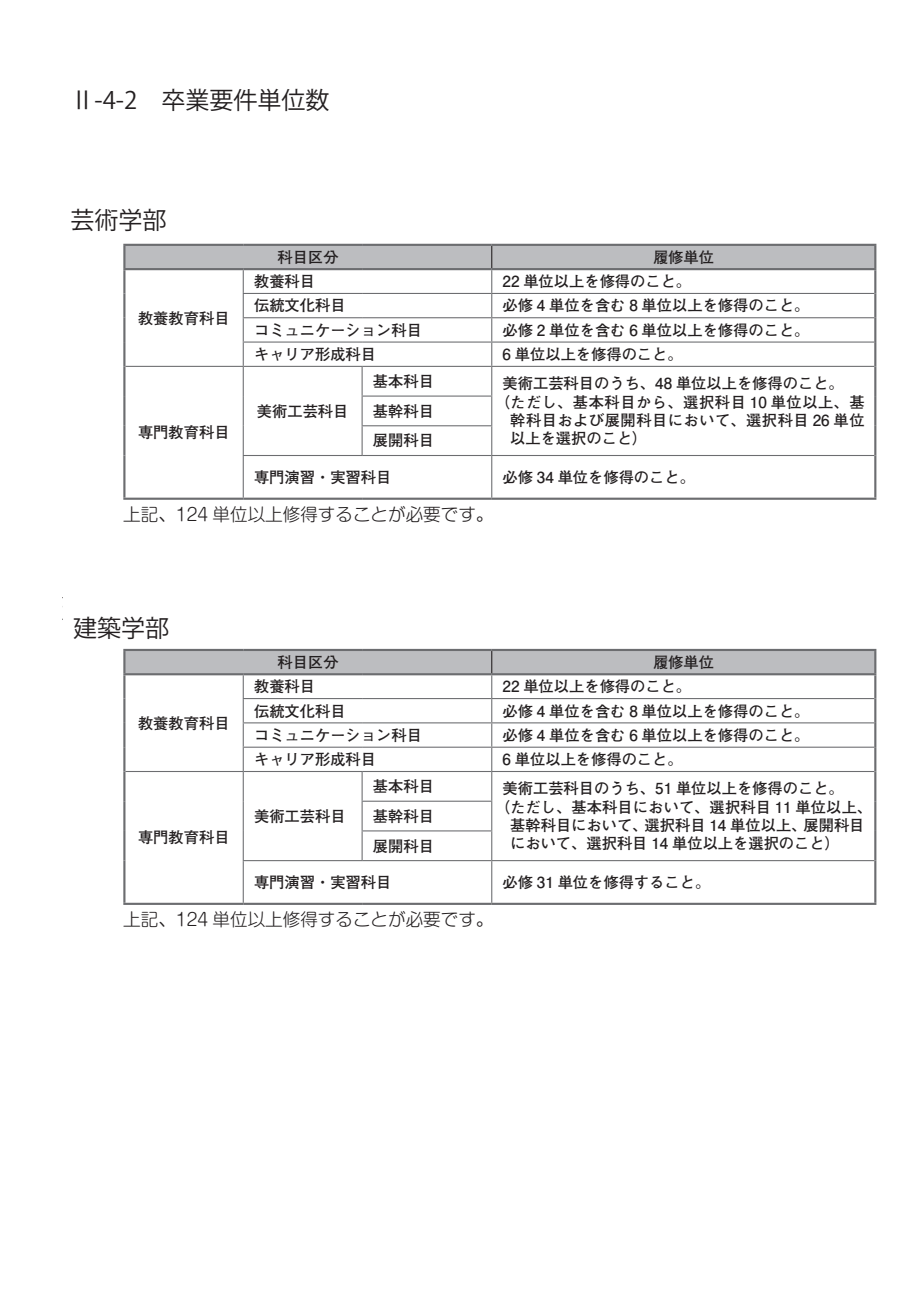
<style>
.page{position:relative;width:919px;height:1289px;background:#fff}
.page>*{position:absolute;margin:0;border:0;box-sizing:border-box;transform-origin:0 0}
.t1{font:24px "Koz Go Pr 6 N";color:#231f20}
.t2{font:300 17.55px "Shin M Go Pr 6";color:#231f20}
.t3{font:700 15.3px/29.7px "Futo Go B101 Pro";color:#231f20}
.t4{font:700 15.3px "Futo Go B101 Pro";letter-spacing:.035em;color:#231f20}
</style>
<div class="page">
<hr style="left:123px;top:673px;width:120px;height:2px;background:#6c6d70">
<hr style="left:491px;top:673px;width:385px;height:2px;background:#6c6d70">
<hr style="left:243px;top:860px;width:119px;height:1px;background:#6c6d70">
<hr style="left:243px;top:861px;width:1px;height:41px;background:#6c6d70">
<hr style="left:362px;top:860px;width:129px;height:1px;background:#6c6d70">
<hr style="left:491px;top:860px;width:383px;height:1px;background:#6c6d70">
<hr style="left:491px;top:861px;width:1px;height:41px;background:#6c6d70">
<hr style="left:123px;top:649px;width:120px;height:2px;background:#6c6d70">
<hr style="left:123px;top:651px;width:2px;height:22px;background:#6c6d70">
<hr style="left:243px;top:649px;width:119px;height:2px;background:#6c6d70">
<hr style="left:362px;top:649px;width:129px;height:2px;background:#6c6d70">
<hr style="left:491px;top:649px;width:385px;height:2px;background:#6c6d70">
<hr style="left:874px;top:651px;width:2px;height:22px;background:#6c6d70">
<hr style="left:123px;top:675px;width:2px;height:23px;background:#6c6d70">
<hr style="left:123px;top:698px;width:2px;height:25px;background:#6c6d70">
<hr style="left:123px;top:723px;width:2px;height:24px;background:#6c6d70">
<hr style="left:123px;top:747px;width:2px;height:24px;background:#6c6d70">
<hr style="left:874px;top:675px;width:2px;height:23px;background:#6c6d70">
<hr style="left:874px;top:698px;width:2px;height:25px;background:#6c6d70">
<hr style="left:874px;top:723px;width:2px;height:24px;background:#6c6d70">
<hr style="left:874px;top:747px;width:2px;height:24px;background:#6c6d70">
<hr style="left:123px;top:771px;width:2px;height:30px;background:#6c6d70">
<hr style="left:123px;top:801px;width:2px;height:30px;background:#6c6d70">
<hr style="left:123px;top:831px;width:2px;height:29px;background:#6c6d70">
<hr style="left:123px;top:860px;width:2px;height:42px;background:#6c6d70">
<hr style="left:123px;top:902px;width:120px;height:2px;background:#6c6d70">
<hr style="left:874px;top:771px;width:2px;height:30px;background:#6c6d70">
<hr style="left:874px;top:801px;width:2px;height:30px;background:#6c6d70">
<hr style="left:874px;top:831px;width:2px;height:29px;background:#6c6d70">
<hr style="left:874px;top:860px;width:2px;height:42px;background:#6c6d70">
<hr style="left:243px;top:902px;width:119px;height:2px;background:#6c6d70">
<hr style="left:362px;top:902px;width:129px;height:2px;background:#6c6d70">
<hr style="left:491px;top:902px;width:385px;height:2px;background:#6c6d70">
<svg style="left:124px;top:650px;width:751px;height:210px"></svg>
<hr style="left:123px;top:268px;width:120px;height:2px;background:#6c6d70">
<hr style="left:123px;top:270px;width:2px;height:23px;background:#6c6d70">
<hr style="left:123px;top:293px;width:2px;height:25px;background:#6c6d70">
<hr style="left:123px;top:318px;width:2px;height:24px;background:#6c6d70">
<hr style="left:123px;top:342px;width:2px;height:24px;background:#6c6d70">
<hr style="left:491px;top:268px;width:385px;height:2px;background:#6c6d70">
<hr style="left:874px;top:270px;width:2px;height:23px;background:#6c6d70">
<hr style="left:874px;top:293px;width:2px;height:25px;background:#6c6d70">
<hr style="left:874px;top:318px;width:2px;height:24px;background:#6c6d70">
<hr style="left:874px;top:342px;width:2px;height:24px;background:#6c6d70">
<hr style="left:123px;top:366px;width:2px;height:30px;background:#6c6d70">
<hr style="left:123px;top:396px;width:2px;height:30px;background:#6c6d70">
<hr style="left:123px;top:426px;width:2px;height:29px;background:#6c6d70">
<hr style="left:123px;top:455px;width:2px;height:42px;background:#6c6d70">
<hr style="left:874px;top:366px;width:2px;height:30px;background:#6c6d70">
<hr style="left:874px;top:396px;width:2px;height:30px;background:#6c6d70">
<hr style="left:874px;top:426px;width:2px;height:29px;background:#6c6d70">
<hr style="left:243px;top:455px;width:119px;height:1px;background:#6c6d70">
<hr style="left:243px;top:456px;width:1px;height:41px;background:#6c6d70">
<hr style="left:362px;top:455px;width:129px;height:1px;background:#6c6d70">
<hr style="left:491px;top:455px;width:383px;height:1px;background:#6c6d70">
<hr style="left:491px;top:456px;width:1px;height:41px;background:#6c6d70">
<hr style="left:874px;top:455px;width:2px;height:42px;background:#6c6d70">
<hr style="left:123px;top:497px;width:120px;height:3px;background:#6c6d70">
<hr style="left:243px;top:497px;width:119px;height:3px;background:#6c6d70">
<hr style="left:362px;top:497px;width:129px;height:3px;background:#6c6d70">
<hr style="left:491px;top:497px;width:385px;height:3px;background:#6c6d70">
<svg style="left:124px;top:246px;width:751px;height:209px"></svg>
<hr style="left:123px;top:244px;width:120px;height:2px;background:#6c6d70">
<hr style="left:123px;top:246px;width:2px;height:22px;background:#6c6d70">
<hr style="left:243px;top:244px;width:119px;height:2px;background:#6c6d70">
<hr style="left:362px;top:244px;width:129px;height:2px;background:#6c6d70">
<hr style="left:491px;top:244px;width:385px;height:2px;background:#6c6d70">
<hr style="left:874px;top:246px;width:2px;height:22px;background:#6c6d70">
<h1 class="t1" style="left:70px;top:86px;width:260px">Ⅱ-4-2　卒業要件単位数</h1>
<h1 class="t1" style="left:70px;top:207px;width:97px">芸術学部</h1>
<p class="t3" style="left:138px;top:301px;width:93px">教養教育科目</p>
<p class="t3" style="left:277px;top:240px;width:63px">科目区分</p>
<p class="t3" style="left:653px;top:240px;width:63px">履修単位</p>
<p class="t3" style="left:254px;top:264px;width:63px">教養科目</p>
<p class="t3" style="left:502px;top:264px;width:190px">22 単位以上を修得のこと。</p>
<p class="t3" style="left:254px;top:289px;width:93px">伝統文化科目</p>
<p class="t3" style="left:502px;top:289px;width:308px">必修 4 単位を含む 8 単位以上を修得のこと。</p>
<p class="t3" style="left:254px;top:313px;width:169px">コミュニケーション科目</p>
<p class="t3" style="left:502px;top:313px;width:308px">必修 2 単位を含む 6 単位以上を修得のこと。</p>
<p class="t3" style="left:254px;top:337px;width:124px">キャリア形成科目</p>
<p class="t3" style="left:502px;top:337px;width:182px">6 単位以上を修得のこと。</p>
<p class="t3" style="left:373px;top:364px;width:63px">基本科目</p>
<p class="t3" style="left:502px;top:366px;width:343px">美術工芸科目のうち、48 単位以上を修得のこと。</p>
<p class="t4" style="left:495px;top:389px;width:371px">（ただし、基本科目から、選択科目 10 単位以上、基</p>
<p class="t4" style="left:510px;top:408px;width:356px">幹科目および展開科目において、選択科目 26 単位</p>
<p class="t3" style="left:510px;top:421px;width:139px">以上を選択のこと）</p>
<p class="t3" style="left:373px;top:394px;width:63px">基幹科目展開科目</p>
<p class="t3" style="left:254px;top:460px;width:139px">専門演習・実習科目</p>
<p class="t3" style="left:502px;top:460px;width:194px">必修 34 単位を修得のこと。</p>
<p class="t2" style="left:123px;top:500px;width:371px">上記、124 単位以上修得することが必要です。</p>
<p class="t3" style="left:257px;top:394px;width:93px">美術工芸科目</p>
<p class="t3" style="left:138px;top:416px;width:93px">専門教育科目</p>
<h1 class="t1" style="left:73px;top:614px;width:97px">建築学部</h1>
<p class="t3" style="left:138px;top:706px;width:93px">教養教育科目</p>
<p class="t3" style="left:277px;top:645px;width:63px">科目区分</p>
<p class="t3" style="left:653px;top:645px;width:63px">履修単位</p>
<p class="t3" style="left:254px;top:669px;width:63px">教養科目</p>
<p class="t3" style="left:502px;top:669px;width:190px">22 単位以上を修得のこと。</p>
<p class="t3" style="left:254px;top:694px;width:93px">伝統文化科目</p>
<p class="t3" style="left:502px;top:694px;width:308px">必修 4 単位を含む 8 単位以上を修得のこと。</p>
<p class="t3" style="left:254px;top:718px;width:169px">コミュニケーション科目</p>
<p class="t3" style="left:502px;top:718px;width:308px">必修 4 単位を含む 6 単位以上を修得のこと。</p>
<p class="t3" style="left:254px;top:742px;width:124px">キャリア形成科目</p>
<p class="t3" style="left:502px;top:742px;width:182px">6 単位以上を修得のこと。</p>
<p class="t3" style="left:373px;top:769px;width:63px">基本科目</p>
<p class="t3" style="left:502px;top:771px;width:343px">美術工芸科目のうち、51 単位以上を修得のこと。</p>
<p class="t3" style="left:495px;top:790px;width:378px">（ただし、基本科目において、選択科目 11 単位以上、</p>
<p class="t3" style="left:510px;top:808px;width:356px">基幹科目において、選択科目 14 単位以上、展開科目</p>
<p class="t3" style="left:510px;top:826px;width:331px">において、選択科目 14 単位以上を選択のこと）</p>
<p class="t3" style="left:373px;top:799px;width:63px">基幹科目展開科目</p>
<p class="t3" style="left:254px;top:865px;width:139px">専門演習・実習科目</p>
<p class="t3" style="left:502px;top:865px;width:209px">必修 31 単位を修得すること。</p>
<p class="t2" style="left:123px;top:905px;width:371px">上記、124 単位以上修得することが必要です。</p>
<p class="t3" style="left:254px;top:799px;width:93px">美術工芸科目</p>
<p class="t3" style="left:138px;top:820px;width:93px">専門教育科目</p>
</div>
